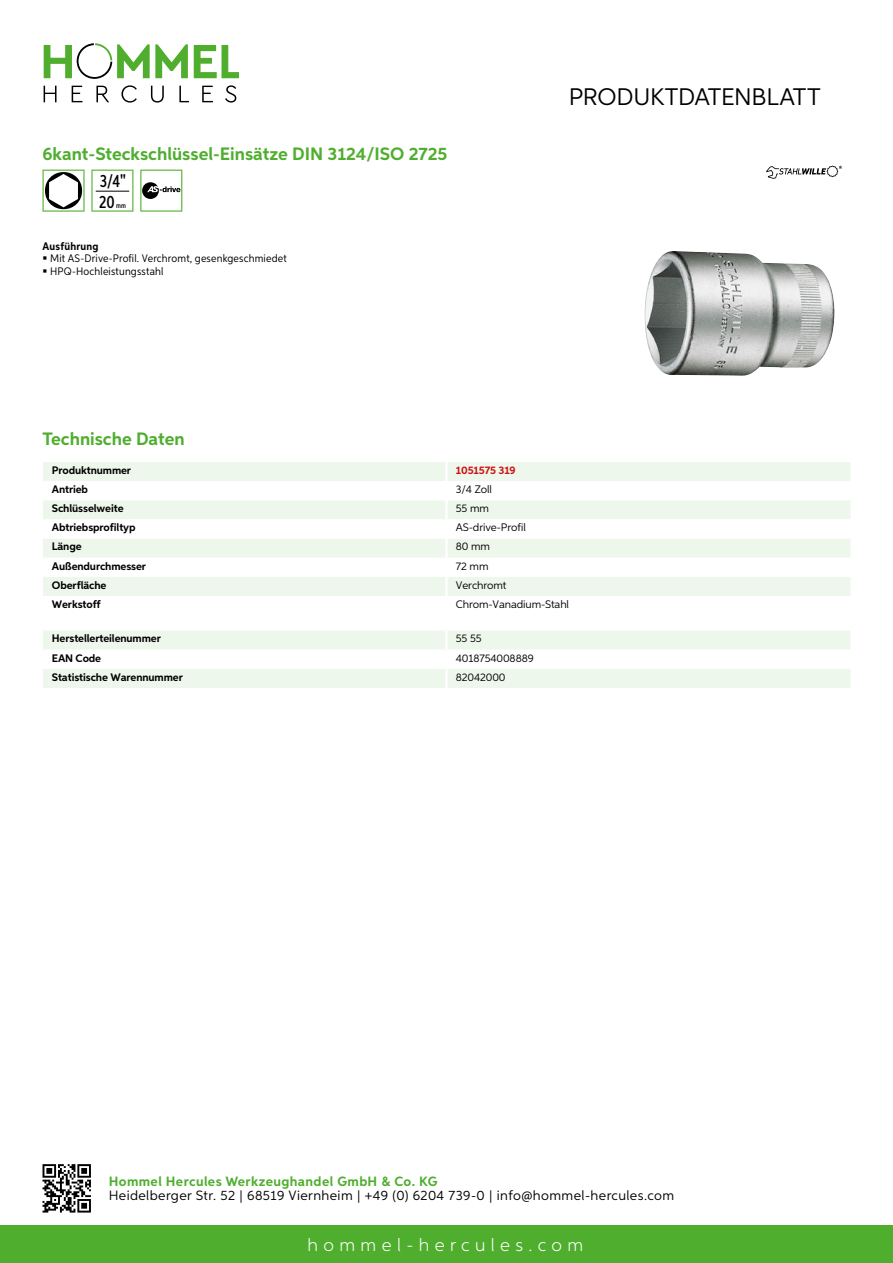
<style>
.page{position:relative;width:893px;height:1263px;background:#fff}
.page>*{position:absolute;margin:0;border:0;box-sizing:border-box;transform-origin:0 0}
.t1{font:24px "Aspira";letter-spacing:-.01em;color:#000}
.t2{font:700 18px "Aspira";color:#50ae2f}
.t3{font:300 18px "Aspira";letter-spacing:.3em;color:#fff}
.t4{font:500 17.85px/20.4px "Aspira XX Nar";color:#000}
.t5{font:13.5px "Aspira";letter-spacing:.03em;color:#000}
.t6{font:700 13.5px "Aspira";letter-spacing:.03em;color:#50ae2f}
.t7{font:700 10.95px "Aspira";letter-spacing:-.01em;color:#000}
.t8{font:10.95px "Aspira";letter-spacing:-.01em;color:#000}
.t9{font:10.95px/12.8px "Aspira Nar";letter-spacing:.015em;color:#000}
.t10{font:700 10.95px "Aspira";letter-spacing:-.01em;color:#cd1013}
.t11{font:700 10.95px "Aspira Nar";letter-spacing:.02em;color:#000}
.t12{font:500 7.35px "Aspira XX Nar";color:#000}
</style>
<div class="page">
<div style="left:0;top:1226px;width:893px;height:37px;background:#50ae2f"></div>
<svg style="left:43px;top:1164px;width:48px;height:48px"></svg>
<svg style="left:194px;top:45px;width:45px;height:33px"></svg>
<svg style="left:44px;top:43px;width:144px;height:36px"></svg>
<svg style="left:44px;top:86px;width:13px;height:16px"></svg>
<svg style="left:72px;top:86px;width:10px;height:16px"></svg>
<svg style="left:96px;top:86px;width:13px;height:16px"></svg>
<svg style="left:121px;top:85px;width:16px;height:18px"></svg>
<svg style="left:151px;top:86px;width:13px;height:17px"></svg>
<svg style="left:179px;top:86px;width:10px;height:16px"></svg>
<svg style="left:202px;top:86px;width:11px;height:16px"></svg>
<svg style="left:225px;top:85px;width:11px;height:18px"></svg>
<div style="left:43px;top:462px;width:807px;height:19px;background:#eef7eb"></div>
<svg style="left:43px;top:501px;width:807px;height:95px;fill:#eef7eb"></svg>
<hr style="left:445px;top:462px;width:3px;height:19px;background:#fff">
<hr style="left:445px;top:500px;width:3px;height:19px;background:#fff">
<hr style="left:445px;top:519px;width:3px;height:20px;background:#fff">
<hr style="left:445px;top:539px;width:3px;height:19px;background:#fff">
<hr style="left:445px;top:558px;width:3px;height:19px;background:#fff">
<hr style="left:445px;top:577px;width:3px;height:19px;background:#fff">
<svg style="left:43px;top:631px;width:807px;height:57px"></svg>
<hr style="left:445px;top:669px;width:3px;height:19px;background:#fff">
<svg style="left:43px;top:170px;width:42px;height:42px"></svg>
<svg style="left:91px;top:170px;width:42px;height:42px"></svg>
<hr style="left:96px;top:191px;width:33px;height:1px;background:#000">
<svg style="left:140px;top:170px;width:42px;height:42px"></svg>
<img style="left:645px;top:251px;width:190px;height:125px">
<svg style="left:766px;top:166px;width:76px;height:13px"></svg>
<h2 class="t2" style="left:43px;top:142px;width:406px">6kant-Steckschlüssel-Einsätze DIN 3124/ISO 2725</h2>
<h3 class="t4" style="left:99px;top:171px;width:28px">3/4"<br>20</h3>
<p class="t12" style="left:116px;top:201px;width:11px">mm</p>
<p class="t11" style="left:43px;top:239px;width:58px">Ausführung</p>
<p class="t9" style="left:50px;top:252px;width:238px">Mit AS-Drive-Profil. Verchromt, gesenkgeschmiedet<br>HPQ-Hochleistungsstahl</p>
<h1 class="t1" style="left:569px;top:82px;width:253px">Produktdatenblatt</h1>
<h2 class="t2" style="left:43px;top:428px;width:144px">Technische Daten</h2>
<p class="t7" style="left:52px;top:463px;width:81px">Produktnummer</p>
<p class="t10" style="left:456px;top:463px;width:61px">1051575 319</p>
<p class="t7" style="left:52px;top:483px;width:38px">Antrieb</p>
<p class="t8" style="left:456px;top:483px;width:38px">3/4 Zoll</p>
<p class="t7" style="left:52px;top:502px;width:73px">Schlüsselweite</p>
<p class="t8" style="left:456px;top:502px;width:35px">55 mm</p>
<p class="t7" style="left:52px;top:521px;width:85px">Abtriebsprofiltyp</p>
<p class="t8" style="left:456px;top:521px;width:72px">AS-drive-Profil</p>
<p class="t7" style="left:52px;top:540px;width:31px">Länge</p>
<p class="t8" style="left:456px;top:540px;width:36px">80 mm</p>
<p class="t7" style="left:52px;top:559px;width:96px">Außendurchmesser</p>
<p class="t8" style="left:456px;top:559px;width:34px">72 mm</p>
<p class="t7" style="left:52px;top:578px;width:56px">Oberfläche</p>
<p class="t8" style="left:456px;top:578px;width:52px">Verchromt</p>
<p class="t7" style="left:52px;top:597px;width:50px">Werkstoff</p>
<p class="t8" style="left:456px;top:597px;width:115px">Chrom-Vanadium-Stahl</p>
<p class="t7" style="left:52px;top:632px;width:111px">Herstellerteilenummer</p>
<p class="t8" style="left:456px;top:632px;width:27px">55 55</p>
<p class="t7" style="left:52px;top:651px;width:51px">EAN Code</p>
<p class="t8" style="left:456px;top:651px;width:79px">4018754008889</p>
<p class="t7" style="left:52px;top:670px;width:132px">Statistische Warennummer</p>
<p class="t8" style="left:456px;top:670px;width:51px">82042000</p>
<p class="t6" style="left:109px;top:1172px;width:330px">Hommel Hercules Werkzeughandel GmbH &amp; Co. KG</p>
<p class="t5" style="left:109px;top:1187px;width:567px">Heidelberger Str. 52 | 68519 Viernheim | +49 (0) 6204 739-0 | info@hommel-hercules.com</p>
<h2 class="t3" style="left:307px;top:1234px;width:277px">hommel-hercules.com</h2>
</div>
